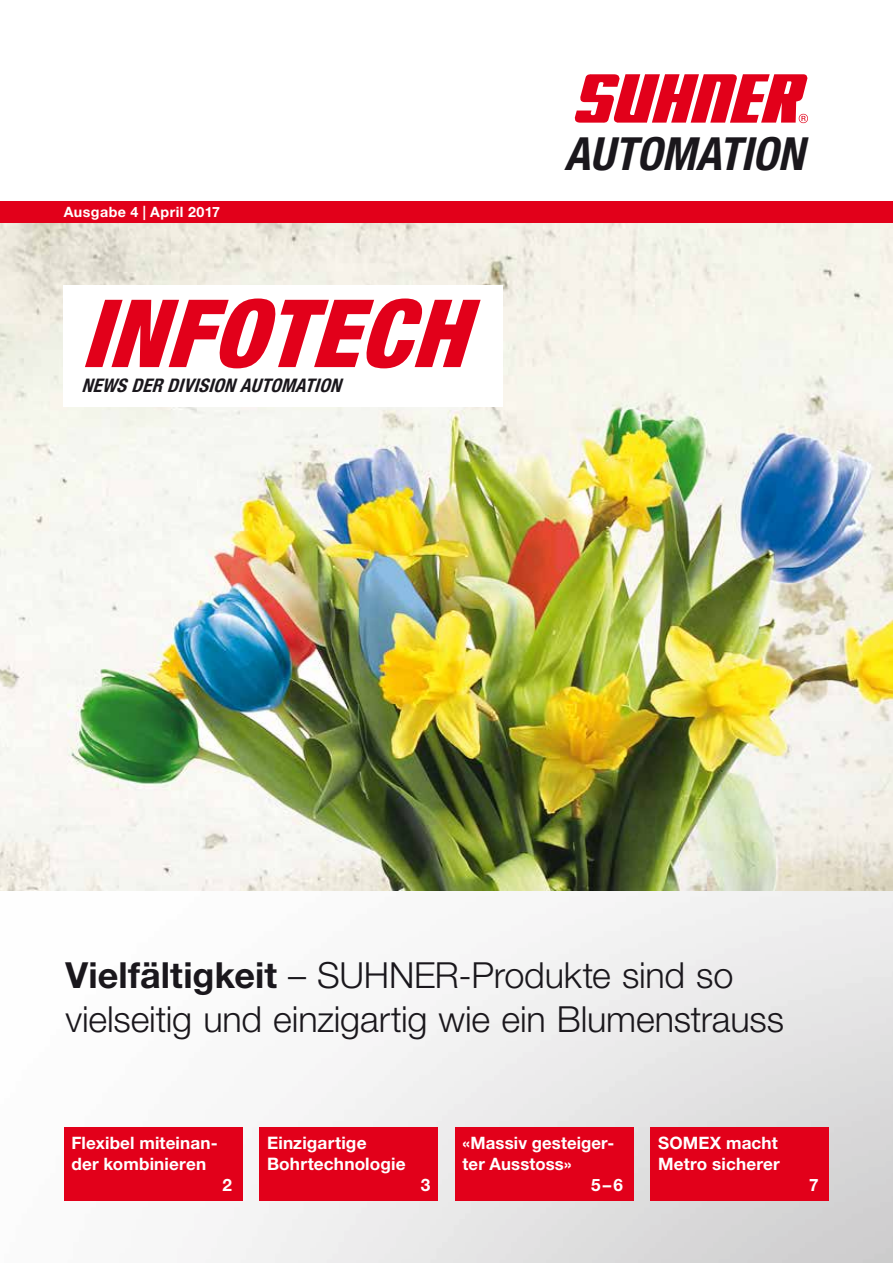
<style>
.page{position:relative;width:893px;height:1263px;background:#fff}
.page>*{position:absolute;margin:0;border:0;box-sizing:border-box;transform-origin:0 0}
.t1{font:italic 900 condensed 94.2px "Helvetica Neue LT Std";letter-spacing:.015em;color:#e2001a}
.t2{font:italic 700 condensed 45.75px "Helvetica Neue LT Std";color:#1a171c}
.t3{font:300 36px/43.5px "Helvetica Neue LT Std";letter-spacing:-.005em;color:#1a171c}
.t4{font:italic 700 condensed 18.75px "Helvetica Neue LT Std";letter-spacing:.015em;color:#1a171c}
.t5{font:700 17.25px/21px "Helvetica Neue LT Std";letter-spacing:.005em;color:#fff}
.t6{font:700 17.1px/21px "Helvetica Neue LT Std";letter-spacing:.01em;color:#fff}
.t7{font:700 14.25px "Helvetica Neue LT Std";letter-spacing:.03em;color:#fff}
.s1{font-weight:700}
</style>
<div class="page">
<img style="left:64px;top:891px;width:829px;height:372px">
<svg style="left:575px;top:74px;width:233px;height:49px"></svg>
<img style="left:0;top:222px;width:893px;height:669px">
<div style="left:0;top:201px;width:893px;height:21px;background:#e2001a"></div>
<div style="left:64px;top:286px;width:439px;height:121px;background:#fff"></div>
<div style="left:455px;top:1127px;width:179px;height:73px;background:#e2001a"></div>
<div style="left:651px;top:1127px;width:178px;height:73px;background:#e2001a"></div>
<div style="left:64px;top:1127px;width:178px;height:73px;background:#e2001a"></div>
<div style="left:259px;top:1127px;width:179px;height:73px;background:#e2001a"></div>
<p class="t7" style="left:64px;top:203px;width:158px">Ausgabe 4 | April 2017</p>
<h1 class="t1" style="left:81px;top:275px;width:385px">INFOTECH</h1>
<p class="t4" style="left:81px;top:374px;width:261px">NEWS DER DIVISION AUTOMATION</p>
<h2 class="t2" style="left:564px;top:126px;width:241px">AUTOMATION</h2>
<h3 class="t3" style="left:65px;top:953px;width:720px"><span class="s1">Vielfältigkeit</span> – SUHNER-Produkte sind so vielseitig und einzigartig wie ein Blumenstrauss</h3>
<p class="t6" style="left:71px;top:1132px;width:148px">Flexibel miteinan&shy;der kombinieren</p>
<p class="t6" style="left:222px;top:1174px;width:11px">2</p>
<p class="t5" style="left:267px;top:1132px;width:140px">Einzigartige<br>Bohrtechnologie</p>
<p class="t5" style="left:421px;top:1174px;width:11px">3</p>
<p class="t6" style="left:463px;top:1132px;width:153px">«Massiv gesteiger-</p>
<p class="t6" style="left:463px;top:1153px;width:111px">ter Ausstoss»</p>
<p class="t6" style="left:591px;top:1174px;width:33px">5–6</p>
<p class="t6" style="left:658px;top:1132px;width:123px">SOMEX macht<br>Metro sicherer</p>
<p class="t6" style="left:809px;top:1174px;width:11px">7</p>
</div>
